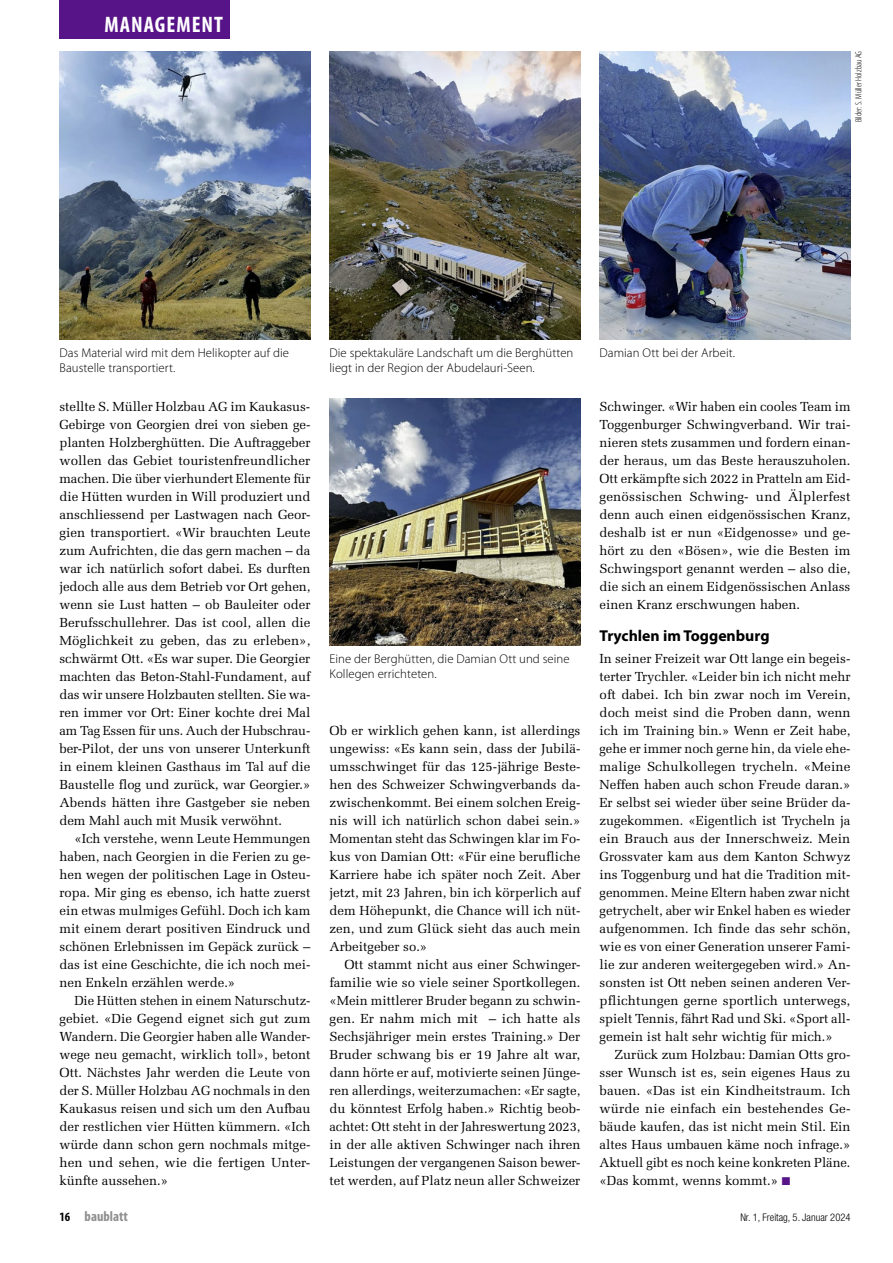
<style>
.page{position:relative;width:893px;height:1263px;background:#fff}
.page>*{position:absolute;margin:0;border:0;box-sizing:border-box;transform-origin:0 0}
.t1{font:700 condensed 22.5px "Myriad Pro";letter-spacing:.045em;color:#fff}
.t2{font:700 15.75px "Myriad Pro";color:#000}
.t3{font:700 condensed 14.25px "Myriad Pro";color:#8f8f8f}
.t4{font:13.2px/18px "Melior LT Std";color:#000;text-align:justify}
.t5{font:300 12.75px/15px "Myriad Pro";letter-spacing:.005em;color:#000}
.t6{font:300 condensed 10.5px "Helvetica Neue LT Pro";color:#000}
.t7{font:300 condensed 9px "Myriad Pro";color:#000}
.s1{color:#571388}
.s2{font-size:12.75px;color:#000}
</style>
<div class="page">
<div style="left:60px;top:0;width:170px;height:38px;background:#571388"></div>
<img style="left:330px;top:51px;width:250px;height:288px">
<img style="left:60px;top:51px;width:250px;height:288px">
<img style="left:600px;top:51px;width:250px;height:288px">
<img style="left:330px;top:398px;width:250px;height:247px">
<h1 class="t1" style="left:105px;top:12px;width:120px">MANAGEMENT</h1>
<p class="t5" style="left:60px;top:345px;width:231px">Das Material wird mit dem Helikopter auf die</p>
<p class="t5" style="left:600px;top:345px;width:137px">Damian Ott bei der Arbeit.</p>
<p class="t5" style="left:60px;top:360px;width:117px">Baustelle transportiert.</p>
<p class="t5" style="left:330px;top:345px;width:245px">Die spektakuläre Landschaft um die Berghütten liegt in der Region der Abudelauri-Seen.</p>
<p class="t7" style="left:854px;top:122px;width:73px;rotate:-90deg">Bilder: S. Müller Holzbau AG</p>
<p class="t4" style="left:60px;top:398px;width:252px">stellte S. Müller Holzbau AG im Kaukasus-Gebirge von Georgien drei von sieben ge&shy;planten Holzberghütten. Die Auftraggeber wollen das Gebiet touristenfreundlicher machen. Die über vierhundert Elemente für die Hütten wurden in Will produziert und anschliessend per Lastwagen nach Geor&shy;gien transportiert. «Wir brauchten Leute zum Aufrichten, die das gern machen – da war ich natürlich sofort dabei. Es durften jedoch alle aus dem Betrieb vor Ort gehen, wenn sie Lust hatten – ob Bauleiter oder Berufsschullehrer. Das ist cool, allen die Möglichkeit zu geben, das zu erleben», schwärmt Ott. «Es war super. Die Georgier machten das Beton-Stahl-Fundament, auf das wir unsere Holzbauten stellten. Sie wa&shy;ren immer vor Ort: Einer kochte drei Mal am Tag Essen für uns. Auch der Hubschrau&shy;ber-Pilot, der uns von unserer Unterkunft in einem kleinen Gasthaus im Tal auf die Baustelle flog und zurück, war Georgier.» Abends hätten ihre Gastgeber sie neben dem Mahl auch mit Musik verwöhnt.</p>
<p class="t4" style="left:60px;top:830px;width:252px;text-indent:15px">«Ich verstehe, wenn Leute Hemmungen haben, nach Georgien in die Ferien zu ge&shy;hen wegen der politischen Lage in Osteu&shy;ropa. Mir ging es ebenso, ich hatte zuerst ein etwas mulmiges Gefühl. Doch ich kam mit einem derart positiven Eindruck und schönen Erlebnissen im Gepäck zurück – das ist eine Geschichte, die ich noch mei&shy;nen Enkeln erzählen werde.»</p>
<p class="t4" style="left:60px;top:992px;width:252px;text-indent:15px">Die Hütten stehen in einem Naturschutz&shy;gebiet. «Die Gegend eignet sich gut zum Wandern. Die Georgier haben alle Wander&shy;wege neu gemacht, wirklich toll», betont Ott. Nächstes Jahr werden die Leute von der S. Müller Holzbau AG nochmals in den Kaukasus reisen und sich um den Aufbau der restlichen vier Hütten kümmern. «Ich würde dann schon gern nochmals mitge&shy;hen und sehen, wie die fertigen Unter&shy;künfte aussehen.»</p>
<p class="t5" style="left:330px;top:651px;width:242px">Eine der Berghütten, die Damian Ott und seine<br>Kollegen errichteten.</p>
<p class="t4" style="left:330px;top:722px;width:252px">Ob er wirklich gehen kann, ist allerdings ungewiss: «Es kann sein, dass der Jubilä&shy;umsschwinget für das 125-jährige Beste&shy;hen des Schweizer Schwingverbands da&shy;zwischenkommt. Bei einem solchen Ereig&shy;nis will ich natürlich schon dabei sein.» Momentan steht das Schwingen klar im Fo&shy;kus von Damian Ott: «Für eine berufliche Karriere habe ich später noch Zeit. Aber jetzt, mit 23 Jahren, bin ich körperlich auf dem Höhepunkt, die Chance will ich nüt&shy;zen, und zum Glück sieht das auch mein Arbeitgeber so.»</p>
<p class="t4" style="left:330px;top:956px;width:252px;text-indent:15px">Ott stammt nicht aus einer Schwinger&shy;familie wie so viele seiner Sportkollegen. «Mein mittlerer Bruder begann zu schwin&shy;gen. Er nahm mich mit – ich hatte als Sechsjähriger mein erstes Training.» Der Bruder schwang bis er 19 Jahre alt war, dann hörte er auf, motivierte seinen Jünge&shy;ren allerdings, weiterzumachen: «Er sagte, du könntest Erfolg haben.» Richtig beob&shy;achtet: Ott steht in der Jahreswertung 2023, in der alle aktiven Schwinger nach ihren Leistungen der vergangenen Saison bewer&shy;tet werden, auf Platz neun aller Schweizer</p>
<p class="t4" style="left:600px;top:398px;width:252px">Schwinger. «Wir haben ein cooles Team im Toggenburger Schwingverband. Wir trai&shy;nieren stets zusammen und fordern einan&shy;der heraus, um das Beste herauszuholen.<br>Ott erkämpfte sich 2022 in Pratteln am Eid&shy;genössischen Schwing- und Älplerfest denn auch einen eidgenössischen Kranz, deshalb ist er nun «Eidgenosse» und ge&shy;hört zu den «Bösen», wie die Besten im Schwingsport genannt werden – also die, die sich an einem Eidgenössischen Anlass einen Kranz erschwungen haben.</p>
<p class="t2" style="left:600px;top:627px;width:171px">Trychlen im Toggenburg</p>
<p class="t4" style="left:600px;top:650px;width:253px">In seiner Freizeit war Ott lange ein begeis&shy;terter Trychler. «Leider bin ich nicht mehr oft dabei. Ich bin zwar noch im Verein, doch meist sind die Proben dann, wenn ich im Training bin.» Wenn er Zeit habe, gehe er immer noch gerne hin, da viele ehe&shy;malige Schulkollegen trycheln. «Meine Neffen haben auch schon Freude daran.» Er selbst sei wieder über seine Brüder da&shy;zugekommen. «Eigentlich ist Trycheln ja ein Brauch aus der Innerschweiz. Mein Grossvater kam aus dem Kanton Schwyz ins Toggenburg und hat die Tradition mit&shy;genommen. Meine Eltern haben zwar nicht getrychelt, aber wir Enkel haben es wieder aufgenommen. Ich finde das sehr schön, wie es von einer Generation unserer Fami&shy;lie zur anderen weitergegeben wird.» An&shy;sonsten ist Ott neben seinen anderen Ver&shy;pflichtungen gerne sportlich unterwegs, spielt Tennis, fährt Rad und Ski. «Sport all&shy;gemein ist halt sehr wichtig für mich.»</p>
<p class="t4" style="left:600px;top:1046px;width:252px;text-indent:15px">Zurück zum Holzbau: Damian Otts gro&shy;sser Wunsch ist es, sein eigenes Haus zu bauen. «Das ist ein Kindheitstraum. Ich würde nie einfach ein bestehendes Ge&shy;bäude kaufen, das ist nicht mein Stil. Ein altes Haus umbauen käme noch infrage.» Aktuell gibt es noch keine konkreten Pläne. «Das kommt, wenns kommt.» <span class="s1">■</span></p>
<p class="t3" style="left:60px;top:1208px;width:70px"><span class="s2">16</span> baublatt</p>
<p class="t6" style="left:740px;top:1211px;width:112px">Nr. 1, Freitag, 5. Januar 2024</p>
</div>
